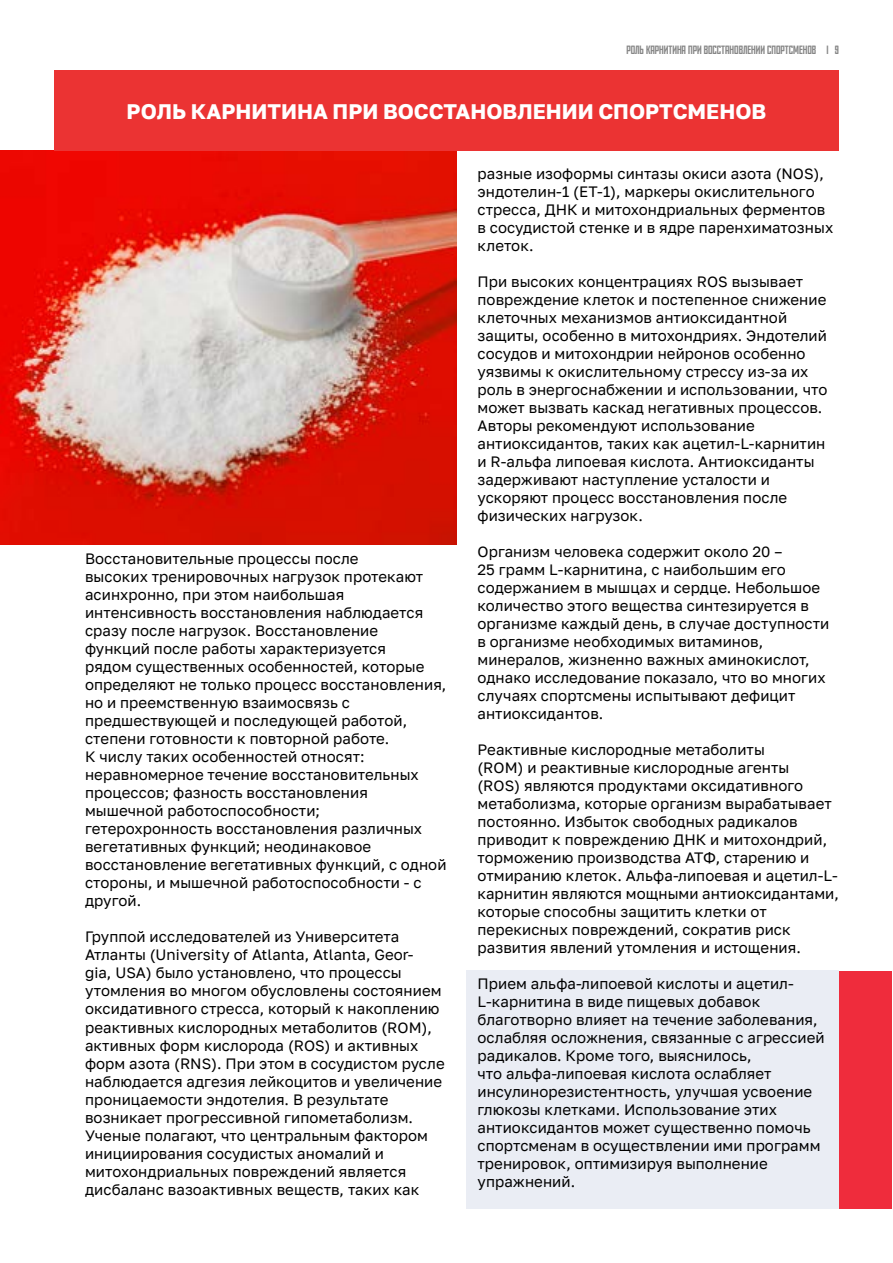
<style>
.page{position:relative;width:893px;height:1263px;background:#fff}
.page>*{position:absolute;margin:0;border:0;box-sizing:border-box;transform-origin:0 0}
.t1{font:700 21px "Golos Text";color:#fff}
.t2{font:15px/18px "Golos Text";letter-spacing:.005em;color:#000}
.t3{font:12px "Mossport";color:#878787}
</style>
<div class="page">
<div style="left:466px;top:970px;width:373px;height:239px;background:#eaedf4"></div>
<img style="left:0;top:151px;width:456px;height:393px">
<div style="left:54px;top:70px;width:785px;height:81px;background:#eb3333"></div>
<div style="left:840px;top:971px;width:52px;height:237px;background:#ef2c3c"></div>
<p class="t3" style="left:626px;top:44px;width:214px">РОЛЬ КАРНИТИНА ПРИ ВОССТАНОВЛЕНИИ СПОРТСМЕНОВ I 9</p>
<h1 class="t1" style="left:127px;top:98px;width:641px">РОЛЬ КАРНИТИНА ПРИ ВОССТАНОВЛЕНИИ СПОРТСМЕНОВ</h1>
<p class="t2" style="left:85px;top:550px;width:363px">Восстановительные процессы после<br>высоких тренировочных нагрузок протекают асинхронно, при этом наибольшая интенсивность восстановления наблюдается сразу после нагрузок. Восстановление функций после работы характеризуется<br>рядом существенных особенностей, которые определяют не только процесс восстановления, но и преемственную взаимосвязь с предшествующей и последующей работой, степени готовности к повторной работе.<br>К числу таких особенностей относят: неравномерное течение восстановительных процессов; фазность восстановления мышечной работоспособности; гетерохронность восстановления различных вегетативных функций; неодинаковое восстановление вегетативных функций, с одной стороны, и мышечной работоспособности - с другой.</p>
<p class="t2" style="left:85px;top:928px;width:361px">Группой исследователей из Университета Атланты (University of Atlanta, Atlanta, Geor-<br>gia, USA) было установлено, что процессы утомления во многом обусловлены состоянием оксидативного стресса, который к накоплению реактивных кислородных метаболитов (ROM), активных форм кислорода (ROS) и активных форм азота (RNS). При этом в сосудистом русле наблюдается адгезия лейкоцитов и увеличение проницаемости эндотелия. В результате возникает прогрессивной гипометаболизм.<br>Ученые полагают, что центральным фактором инициирования сосудистых аномалий и митохондриальных повреждений является дисбаланс вазоактивных веществ, таких как</p>
<p class="t2" style="left:477px;top:164px;width:357px">разные изоформы синтазы окиси азота (NOS), эндотелин-1 (ЕТ-1), маркеры окислительного стресса, ДНК и митохондриальных ферментов в сосудистой стенке и в ядре паренхиматозных клеток.</p>
<p class="t2" style="left:477px;top:272px;width:351px">При высоких концентрациях ROS вызывает повреждение клеток и постепенное снижение клеточных механизмов антиоксидантной защиты, особенно в митохондриях. Эндотелий сосудов и митохондрии нейронов особенно уязвимы к окислительному стрессу из-за их роль в энергоснабжении и использовании, что может вызвать каскад негативных процессов.<br>Авторы рекомендуют использование антиоксидантов, таких как ацетил-L-карнитин и R-альфа липоевая кислота. Антиоксиданты задерживают наступление усталости и ускоряют процесс восстановления после физических нагрузок.</p>
<p class="t2" style="left:477px;top:542px;width:353px">Организм человека содержит около 20 –<br>25 грамм L-карнитина, с наибольшим его содержанием в мышцах и сердце. Небольшое количество этого вещества синтезируется в организме каждый день, в случае доступности в организме необходимых витаминов, минералов, жизненно важных аминокислот, однако исследование показало, что во многих случаях спортсмены испытывают дефицит антиоксидантов.</p>
<p class="t2" style="left:477px;top:740px;width:363px">Реактивные кислородные метаболиты<br>(ROM) и реактивные кислородные агенты<br>(ROS) являются продуктами оксидативного метаболизма, которые организм вырабатывает постоянно. Избыток свободных радикалов приводит к повреждению ДНК и митохондрий, торможению производства АТФ, старению и отмиранию клеток. Альфа-липоевая и ацетил-L&shy;карнитин являются мощными антиоксидантами, которые способны защитить клетки от перекисных повреждений, сократив риск развития явлений утомления и истощения.</p>
<p class="t2" style="left:477px;top:974px;width:349px">Прием альфа-липоевой кислоты и ацетил-L-карнитина в виде пищевых добавок благотворно влияет на течение заболевания, ослабляя осложнения, связанные с агрессией радикалов. Кроме того, выяснилось,<br>что альфа-липоевая кислота ослабляет инсулинорезистентность, улучшая усвоение глюкозы клетками. Использование этих антиоксидантов может существенно помочь спортсменам в осуществлении ими программ тренировок, оптимизируя выполнение упражнений.</p>
</div>
